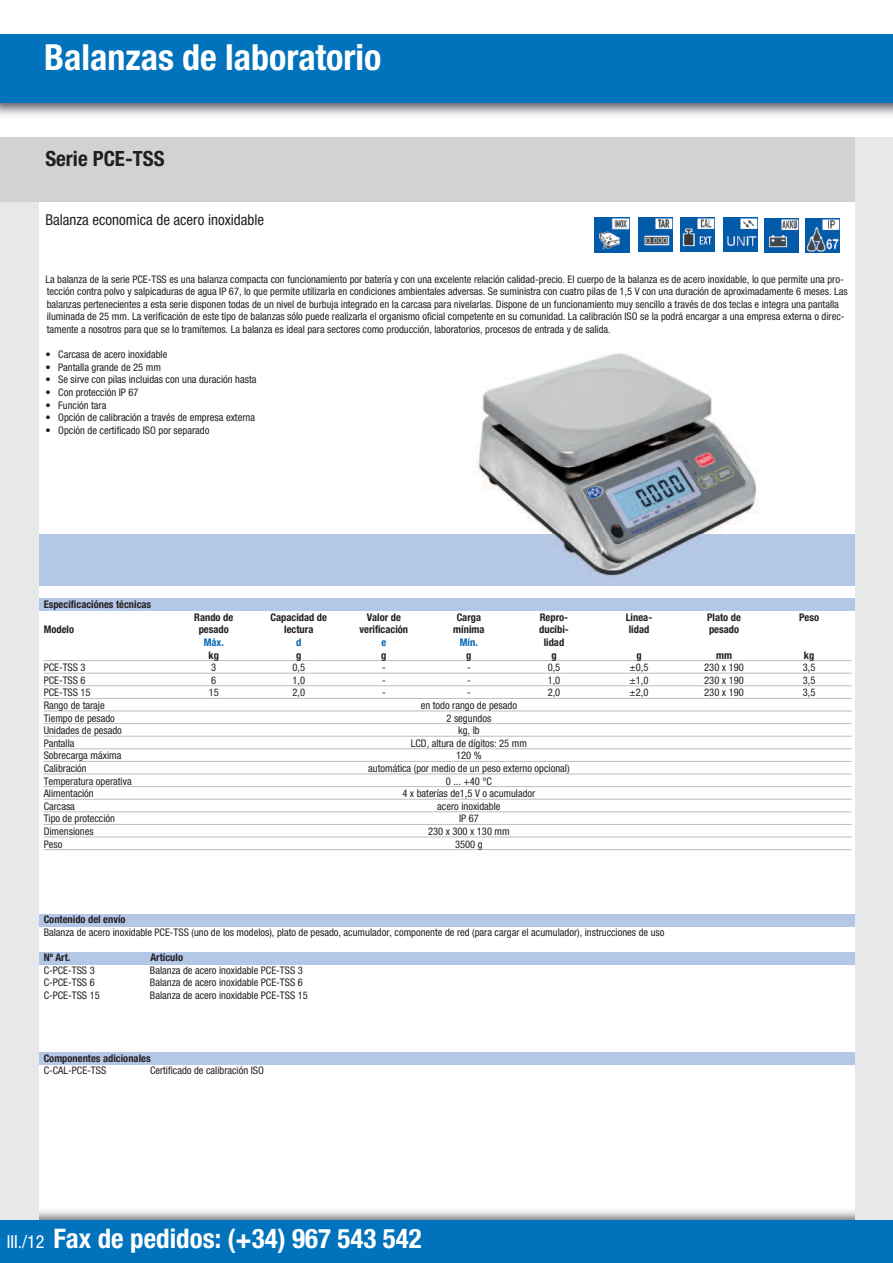
<style>
.page{position:relative;width:893px;height:1263px;background:#fff}
.page>*{position:absolute;margin:0;border:0;box-sizing:border-box;transform-origin:0 0}
.t1{font:700 condensed 36px "Helvetica Neue";color:#fff}
.t2{font:700 condensed 27px "Helvetica Neue";color:#fff}
.t3{font:700 condensed 21px "Helvetica Neue";color:#231f20}
.t4{font:condensed 15px "Helvetica Neue";color:#231f20}
.t5{font:condensed 10.5px/12.6px "Helvetica Neue";color:#231f20}
.t6{font:700 condensed 10.5px "Helvetica Neue";color:#231f20}
.t7{font:700 condensed 10.5px "Helvetica Neue";color:#0164b2}
.s1{font-weight:400;font-size:18px}
</style>
<div class="page">
<div style="left:23px;top:534px;width:840px;height:51px;background:#b5c7e6"></div>
<div style="left:26px;top:1051px;width:838px;height:13px;background:#b5c7e6"></div>
<div style="left:21px;top:952px;width:839px;height:13px;background:#b5c7e6"></div>
<div style="left:23px;top:914px;width:838px;height:12px;background:#b5c7e6"></div>
<div style="left:23px;top:598px;width:838px;height:13px;background:#b5c7e6"></div>
<img style="left:459px;top:353px;width:317px;height:233px">
<div style="left:0;top:137px;width:38px;height:1126px;background:#e7e8e9"></div>
<div style="left:0;top:137px;width:893px;height:65px;background:#d1d2d4"></div>
<div style="left:855px;top:137px;width:38px;height:1126px;background:#e7e8e9"></div>
<img style="left:0;top:102px;width:893px;height:13px">
<div style="left:0;top:34px;width:893px;height:68px;background:#0073bc"></div>
<div style="left:0;top:1220px;width:893px;height:43px;background:#0073bc"></div>
<img style="left:681px;top:218px;width:34px;height:34px">
<img style="left:724px;top:218px;width:34px;height:34px">
<img style="left:806px;top:219px;width:34px;height:34px">
<img style="left:595px;top:218px;width:35px;height:35px">
<img style="left:764px;top:218px;width:34px;height:34px">
<img style="left:639px;top:217px;width:34px;height:34px">
<hr style="left:44px;top:660px;width:808px;height:1px;background:#bcbdc0">
<hr style="left:44px;top:673px;width:808px;height:1px;background:#bcbdc0">
<hr style="left:44px;top:685px;width:808px;height:1px;background:#bcbdc0">
<hr style="left:44px;top:698px;width:808px;height:1px;background:#bcbdc0">
<hr style="left:44px;top:711px;width:808px;height:1px;background:#bcbdc0">
<hr style="left:44px;top:723px;width:808px;height:1px;background:#bcbdc0">
<hr style="left:44px;top:736px;width:808px;height:1px;background:#bcbdc0">
<hr style="left:44px;top:748px;width:808px;height:1px;background:#bcbdc0">
<hr style="left:44px;top:761px;width:808px;height:1px;background:#bcbdc0">
<hr style="left:44px;top:774px;width:808px;height:1px;background:#bcbdc0">
<hr style="left:44px;top:786px;width:808px;height:1px;background:#bcbdc0">
<hr style="left:44px;top:799px;width:808px;height:1px;background:#bcbdc0">
<hr style="left:44px;top:811px;width:808px;height:1px;background:#bcbdc0">
<hr style="left:44px;top:824px;width:808px;height:1px;background:#bcbdc0">
<hr style="left:44px;top:837px;width:808px;height:1px;background:#bcbdc0">
<hr style="left:44px;top:849px;width:808px;height:1px;background:#bcbdc0">
<h1 class="t1" style="left:44px;top:44px;width:339px">Balanzas de laboratorio</h1>
<h3 class="t3" style="left:45px;top:151px;width:121px">Serie PCE-TSS</h3>
<h3 class="t4" style="left:45px;top:214px;width:220px">Balanza economica de acero inoxidable</h3>
<p class="t5" style="left:45px;top:273px;width:804px">La balanza de la serie PCE-TSS es una balanza compacta con funcionamiento por batería y con una excelente relación calidad-precio. El cuerpo de la balanza es de acero inoxidable, lo que permite una pro&shy;tección contra polvo y salpicaduras de agua IP 67, lo que permite utilizarla en condiciones ambientales adversas. Se suministra con cuatro pilas de 1,5 V con una duración de aproximadamente 6 meses. Las balanzas pertenecientes a esta serie disponen todas de un nivel de burbuja integrado en la carcasa para nivelarlas. Dispone de un funcionamiento muy sencillo a través de dos teclas e integra una pantalla iluminada de 25 mm. La verificación de este tipo de balanzas sólo puede realizarla el organismo oficial competente en su comunidad. La calibración ISO se la podrá encargar a una empresa externa o direc&shy;tamente a nosotros para que se lo tramitemos. La balanza es ideal para sectores como producción, laboratorios, procesos de entrada y de salida.</p>
<p class="t5" style="left:45px;top:349px;width:123px">• Carcasa de acero inoxidable</p>
<p class="t5" style="left:45px;top:362px;width:117px">• Pantalla grande de 25 mm</p>
<p class="t5" style="left:45px;top:374px;width:212px">• Se sirve con pilas incluidas con una duración hasta</p>
<p class="t5" style="left:45px;top:387px;width:95px">• Con protección IP 67</p>
<p class="t5" style="left:45px;top:399px;width:62px">• Función tara</p>
<p class="t5" style="left:45px;top:412px;width:211px">• Opción de calibración a través de empresa externa</p>
<p class="t5" style="left:45px;top:425px;width:165px">• Opción de certificado ISO por separado</p>
<p class="t6" style="left:44px;top:601px;width:109px">Especificaciónes técnicas</p>
<p class="t6" style="left:194px;top:613px;width:41px">Rando de</p>
<p class="t6" style="left:271px;top:613px;width:58px">Capacidad de</p>
<p class="t6" style="left:367px;top:613px;width:36px">Valor de</p>
<p class="t6" style="left:457px;top:613px;width:26px">Carga</p>
<p class="t6" style="left:540px;top:613px;width:30px">Repro-</p>
<p class="t6" style="left:626px;top:613px;width:28px">Linea-</p>
<p class="t6" style="left:707px;top:613px;width:35px">Plato de</p>
<p class="t6" style="left:799px;top:613px;width:22px">Peso</p>
<p class="t6" style="left:44px;top:626px;width:32px">Modelo</p>
<p class="t6" style="left:199px;top:626px;width:32px">pesado</p>
<p class="t6" style="left:284px;top:626px;width:31px">lectura</p>
<p class="t6" style="left:359px;top:626px;width:50px">verificación</p>
<p class="t6" style="left:453px;top:626px;width:33px">mínima</p>
<p class="t6" style="left:539px;top:626px;width:31px">ducibi-</p>
<p class="t6" style="left:629px;top:626px;width:22px">lidad</p>
<p class="t6" style="left:709px;top:626px;width:32px">pesado</p>
<p class="t7" style="left:204px;top:638px;width:22px">Máx.</p>
<p class="t7" style="left:296px;top:638px;width:7px">d</p>
<p class="t7" style="left:381px;top:638px;width:6px">e</p>
<p class="t7" style="left:460px;top:638px;width:20px">Mín.</p>
<p class="t6" style="left:544px;top:638px;width:22px">lidad</p>
<p class="t6" style="left:209px;top:651px;width:12px">kg</p>
<p class="t6" style="left:296px;top:651px;width:7px">g</p>
<p class="t6" style="left:381px;top:651px;width:7px">g</p>
<p class="t6" style="left:466px;top:651px;width:7px">g</p>
<p class="t6" style="left:551px;top:651px;width:7px">g</p>
<p class="t6" style="left:636px;top:651px;width:7px">g</p>
<p class="t6" style="left:716px;top:651px;width:17px">mm</p>
<p class="t6" style="left:804px;top:651px;width:12px">kg</p>
<p class="t5" style="left:44px;top:662px;width:43px">PCE-TSS 3</p>
<p class="t5" style="left:211px;top:662px;width:7px">3</p>
<p class="t5" style="left:292px;top:662px;width:14px">0,5</p>
<p class="t5" style="left:382px;top:662px;width:5px">-</p>
<p class="t5" style="left:467px;top:662px;width:5px">-</p>
<p class="t5" style="left:548px;top:662px;width:14px">0,5</p>
<p class="t5" style="left:630px;top:662px;width:20px">±0,5</p>
<p class="t5" style="left:704px;top:662px;width:41px">230 x 190</p>
<p class="t5" style="left:803px;top:662px;width:14px">3,5</p>
<p class="t5" style="left:44px;top:675px;width:43px">PCE-TSS 6</p>
<p class="t5" style="left:211px;top:675px;width:7px">6</p>
<p class="t5" style="left:292px;top:675px;width:14px">1,0</p>
<p class="t5" style="left:382px;top:675px;width:5px">-</p>
<p class="t5" style="left:467px;top:675px;width:5px">-</p>
<p class="t5" style="left:548px;top:675px;width:14px">1,0</p>
<p class="t5" style="left:630px;top:675px;width:20px">±1,0</p>
<p class="t5" style="left:704px;top:675px;width:41px">230 x 190</p>
<p class="t5" style="left:803px;top:675px;width:14px">3,5</p>
<p class="t5" style="left:44px;top:687px;width:49px">PCE-TSS 15</p>
<p class="t5" style="left:209px;top:687px;width:12px">15</p>
<p class="t5" style="left:292px;top:687px;width:14px">2,0</p>
<p class="t5" style="left:382px;top:687px;width:5px">-</p>
<p class="t5" style="left:467px;top:687px;width:5px">-</p>
<p class="t5" style="left:548px;top:687px;width:14px">2,0</p>
<p class="t5" style="left:630px;top:687px;width:20px">±2,0</p>
<p class="t5" style="left:704px;top:687px;width:41px">230 x 190</p>
<p class="t5" style="left:803px;top:687px;width:14px">3,5</p>
<p class="t5" style="left:44px;top:700px;width:62px">Rango de taraje</p>
<p class="t5" style="left:421px;top:700px;width:98px">en todo rango de pesado</p>
<p class="t5" style="left:44px;top:712px;width:73px">Tiempo de pesado</p>
<p class="t5" style="left:446px;top:712px;width:46px">2 segundos</p>
<p class="t5" style="left:44px;top:725px;width:80px">Unidades de pesado</p>
<p class="t5" style="left:458px;top:725px;width:23px">kg, lb</p>
<p class="t5" style="left:44px;top:738px;width:32px">Pantalla</p>
<p class="t5" style="left:411px;top:738px;width:118px">LCD, altura de dígitos: 25 mm</p>
<p class="t5" style="left:44px;top:750px;width:79px">Sobrecarga máxima</p>
<p class="t5" style="left:456px;top:750px;width:27px">120 %</p>
<p class="t5" style="left:44px;top:763px;width:45px">Calibración</p>
<p class="t5" style="left:368px;top:763px;width:203px">automática (por medio de un peso externo opcional)</p>
<p class="t5" style="left:44px;top:775px;width:89px">Temperatura operativa</p>
<p class="t5" style="left:446px;top:775px;width:48px">0 ... +40 °C</p>
<p class="t5" style="left:44px;top:788px;width:52px">Alimentación</p>
<p class="t5" style="left:402px;top:788px;width:134px">4 x baterías de1,5 V o acumulador</p>
<p class="t5" style="left:44px;top:801px;width:33px">Carcasa</p>
<p class="t5" style="left:437px;top:801px;width:65px">acero inoxidable</p>
<p class="t5" style="left:44px;top:813px;width:73px">Tipo de protección</p>
<p class="t5" style="left:459px;top:813px;width:21px">IP 67</p>
<p class="t5" style="left:44px;top:826px;width:51px">Dimensiones</p>
<p class="t5" style="left:428px;top:826px;width:83px">230 x 300 x 130 mm</p>
<p class="t5" style="left:44px;top:838px;width:20px">Peso</p>
<p class="t5" style="left:455px;top:838px;width:29px">3500 g</p>
<p class="t6" style="left:44px;top:916px;width:83px">Contenido del envío</p>
<p class="t5" style="left:44px;top:927px;width:622px">Balanza de acero inoxidable PCE-TSS (uno de los modelos), plato de pesado, acumulador, componente de red (para cargar el acumulador), instrucciones de uso</p>
<p class="t6" style="left:44px;top:953px;width:28px">Nº Art.</p>
<p class="t6" style="left:150px;top:953px;width:34px">Artículo</p>
<p class="t5" style="left:44px;top:964px;width:53px">C-PCE-TSS 3</p>
<p class="t5" style="left:150px;top:964px;width:154px">Balanza de acero inoxidable PCE-TSS 3</p>
<p class="t5" style="left:44px;top:977px;width:53px">C-PCE-TSS 6</p>
<p class="t5" style="left:150px;top:977px;width:154px">Balanza de acero inoxidable PCE-TSS 6</p>
<p class="t5" style="left:44px;top:990px;width:58px">C-PCE-TSS 15</p>
<p class="t5" style="left:150px;top:990px;width:159px">Balanza de acero inoxidable PCE-TSS 15</p>
<p class="t6" style="left:44px;top:1054px;width:109px">Componentes adicionales</p>
<p class="t5" style="left:44px;top:1065px;width:64px">C-CAL-PCE-TSS</p>
<p class="t5" style="left:150px;top:1065px;width:116px">Certificado de calibración ISO</p>
<h2 class="t2" style="left:7px;top:1229px;width:417px"><span class="s1">III./12</span> Fax de pedidos: (+34) 967 543 542</h2>
</div>
